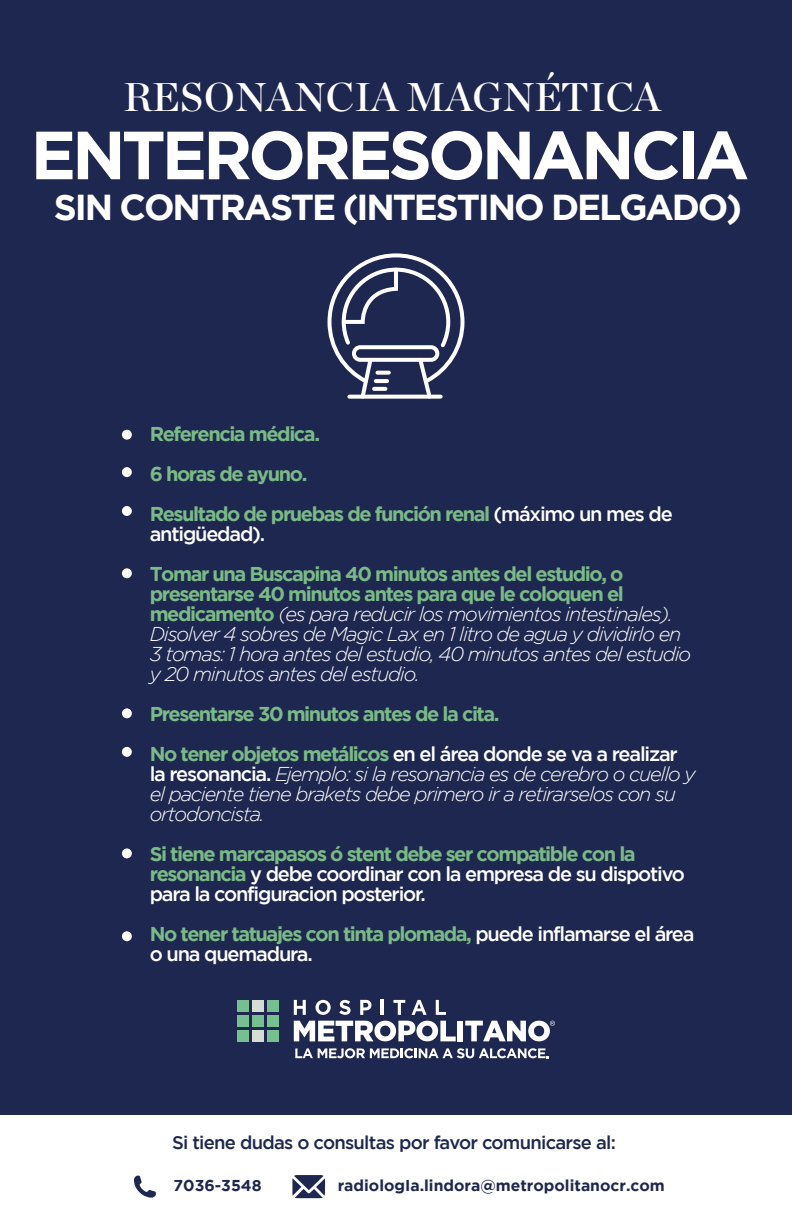
<style>
.page{position:relative;width:792px;height:1224px;background:#1e274f}
.page>*{position:absolute;margin:0;border:0;box-sizing:border-box;transform-origin:0 0}
.t1{font:700 68px "Gotham";letter-spacing:-.06em;color:#fff}
.t2{font:40px "Chronicle Display Semi";color:#fff}
.t3{font:700 36px "Gotham";letter-spacing:-.06em;color:#fff}
.t4{font:italic 300 20px/20px "Gotham";letter-spacing:-.06em;color:#fff}
.t5{font:500 20px/20px "Gotham";letter-spacing:-.06em;color:#fff}
.t6{font:700 20px/40px "Gotham";letter-spacing:-.07em;color:#7aba86}
.t7{font:500 18.4px "Gotham";letter-spacing:-.04em;color:#1e274f}
.t8{font:700 15.8px "Gotham";color:#1e274f}
.s1{font-weight:500;color:#fff}
.s2{font-weight:700;font-style:normal;color:#7aba86}
.s3{font-weight:500;font-style:normal}
.s4{font-weight:700;color:#7aba86}
</style>
<div class="page">
<div style="left:0;top:1115px;width:792px;height:109px;background:#fff"></div>
<svg style="left:294px;top:1021px;width:162px;height:20px"></svg>
<div style="left:458px;top:1021px;width:5px;height:20px;background:#fff"></div>
<svg style="left:465px;top:1021px;width:90px;height:20px"></svg>
<svg style="left:294px;top:1000px;width:12px;height:15px"></svg>
<svg style="left:316px;top:1000px;width:15px;height:15px"></svg>
<svg style="left:339px;top:1000px;width:12px;height:15px"></svg>
<svg style="left:360px;top:1000px;width:11px;height:15px"></svg>
<hr style="left:381px;top:1000px;width:3px;height:15px;background:#fff">
<svg style="left:393px;top:1000px;width:12px;height:15px"></svg>
<svg style="left:412px;top:1000px;width:15px;height:15px"></svg>
<svg style="left:436px;top:1000px;width:10px;height:15px"></svg>
<svg style="left:295px;top:1048px;width:254px;height:10px"></svg>
<div style="left:237px;top:1000px;width:11px;height:11px;background:#76bf90"></div>
<div style="left:252px;top:1000px;width:12px;height:11px;background:#d5dcd3"></div>
<div style="left:268px;top:1000px;width:11px;height:11px;background:#76bf90"></div>
<div style="left:237px;top:1015px;width:11px;height:11px;background:#76bf90"></div>
<div style="left:252px;top:1015px;width:12px;height:11px;background:#76bf90"></div>
<div style="left:268px;top:1015px;width:11px;height:11px;background:#76bf90"></div>
<div style="left:237px;top:1030px;width:11px;height:11px;background:#76bf90"></div>
<div style="left:252px;top:1030px;width:12px;height:11px;background:#d5dcd3"></div>
<div style="left:268px;top:1030px;width:11px;height:11px;background:#76bf90"></div>
<svg style="left:134px;top:1176px;width:22px;height:22px"></svg>
<svg style="left:292px;top:1175px;width:33px;height:23px"></svg>
<svg style="left:327px;top:253px;width:138px;height:146px"></svg>
<div style="left:122px;top:430px;width:10px;height:10px;background:#fff;border-radius:50%"></div>
<div style="left:122px;top:467px;width:10px;height:10px;background:#fff;border-radius:50%"></div>
<div style="left:122px;top:506px;width:10px;height:10px;background:#fff;border-radius:50%"></div>
<div style="left:122px;top:568px;width:10px;height:10px;background:#fff;border-radius:50%"></div>
<div style="left:122px;top:708px;width:10px;height:10px;background:#fff;border-radius:50%"></div>
<div style="left:122px;top:747px;width:10px;height:10px;background:#fff;border-radius:50%"></div>
<div style="left:122px;top:848px;width:10px;height:10px;background:#fff;border-radius:50%"></div>
<div style="left:122px;top:931px;width:10px;height:10px;background:#fff;border-radius:50%"></div>
<h2 class="t2" style="left:124px;top:65px;width:539px">RESONANCIA MAGNÉTICA</h2>
<h1 class="t1" style="left:31px;top:116px;width:720px">ENTERORESONANCIA</h1>
<h3 class="t3" style="left:54px;top:187px;width:690px">SIN CONTRASTE (INTESTINO DELGADO)</h3>
<p class="t6" style="left:150px;top:413px;width:525px">Referencia médica.<br>6 horas de ayuno.<br>Resultado de pruebas de función renal <span class="s1">(máximo un mes de</span></p>
<p class="t5" style="left:150px;top:523px;width:117px">antigüedad).</p>
<p class="t4" style="left:150px;top:564px;width:543px"><span class="s2">Tomar una Buscapina 40 minutos antes del estudio, o presentarse 40 minutos antes para que le coloquen el medicamento</span> (es para reducir los movimientos intestinales).<br>Disolver 4 sobres de Magic Lax en 1 litro de agua y dividirlo en 3 tomas: 1 hora antes del estudio, 40 minutos antes del estudio y 20 minutos antes del estudio.</p>
<p class="t6" style="left:150px;top:693px;width:530px">Presentarse 30 minutos antes de la cita.<br>No tener objetos metálicos <span class="s1">en el área donde se va a realizar</span></p>
<p class="t4" style="left:150px;top:764px;width:548px"><span class="s3">la resonancia.</span> Ejemplo: si la resonancia es de cerebro o cuello y el paciente tiene brakets debe primero ir a retirarselos con su ortodoncista.</p>
<p class="t5" style="left:150px;top:843px;width:537px"><span class="s4">Si tiene marcapasos ó stent debe ser compatible con la resonancia</span> y debe coordinar con la empresa de su dispotivo para la configuracion posterior.</p>
<p class="t5" style="left:150px;top:923px;width:546px"><span class="s4">No tener tatuajes con tinta plomada,</span> puede inflamarse el área o una quemadura.</p>
<p class="t7" style="left:172px;top:1132px;width:445px">Si tiene dudas o consultas por favor comunicarse al:</p>
<p class="t8" style="left:174px;top:1177px;width:90px">7036-3548</p>
<p class="t8" style="left:338px;top:1176px;width:329px">radiologIa.lindora@metropolitanocr.com</p>
</div>
